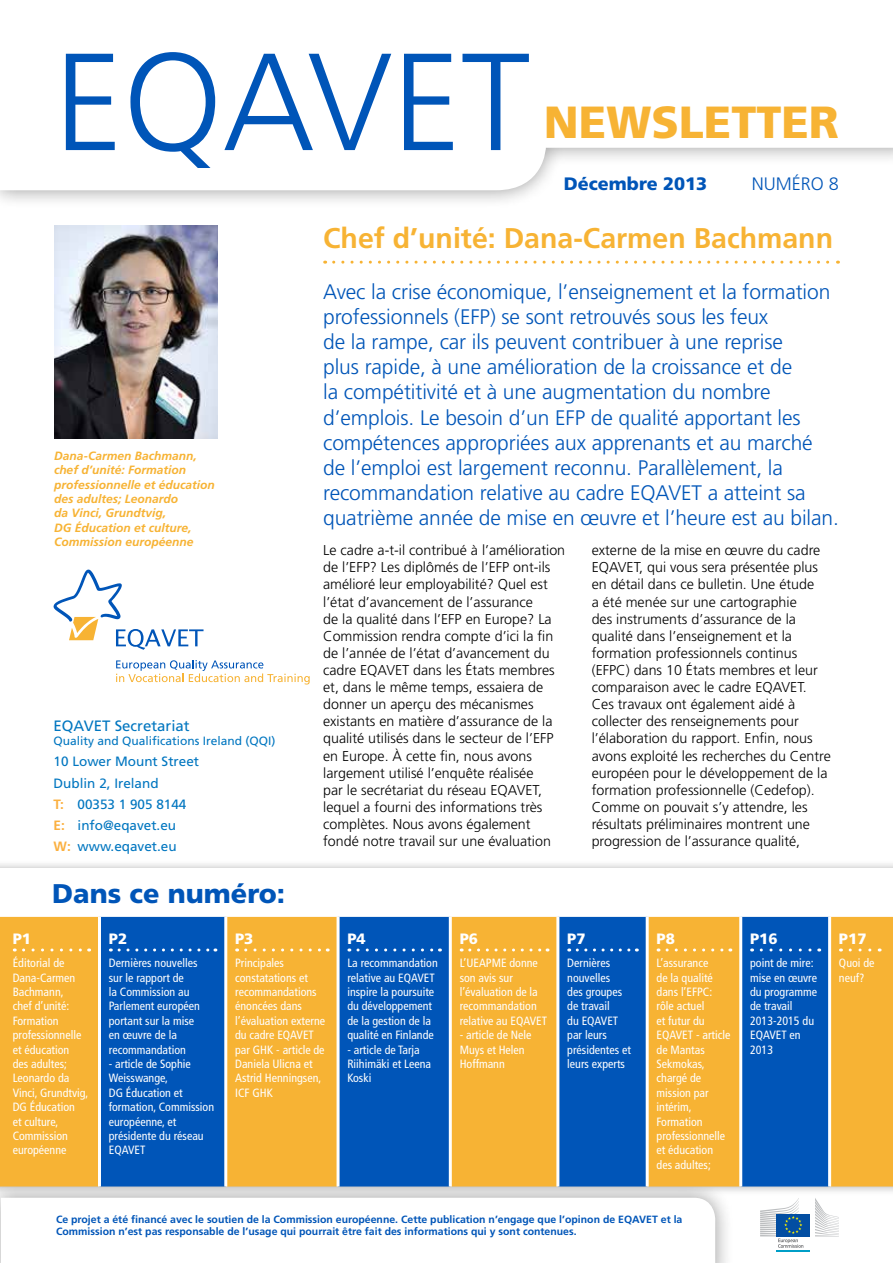
<style>
.page{position:relative;width:893px;height:1263px;background:#fff}
.page>*{position:absolute;margin:0;border:0;box-sizing:border-box;transform-origin:0 0}
.t1{font:300 138px "Frutiger LT Std";color:#0055b8}
.t2{font:900 45px "Frutiger LT Std";color:#f7b334}
.t3{font:700 28.5px "Frutiger LT Std";color:#f7b334}
.t4{font:900 27px "Frutiger LT Std";color:#0055b8}
.t5{font:300 21px/25.2px "Frutiger LT Std";letter-spacing:-.005em;color:#0055b8}
.t6{font:900 18px "Frutiger LT Std";color:#0055b8}
.t7{font:300 18px "Frutiger LT Std";color:#0055b8}
.t8{font:900 15px "Frutiger LT Std";color:#fff}
.t9{font:15px "Frutiger LT Std";color:#0076c0}
.t10{font:300 14.25px/17.1px "Frutiger LT Std";color:#000}
.t11{font:13.5px/21px "Frutiger LT Std";color:#0076c0}
.t12{font:condensed 12px/14.4px "Frutiger LT Std";color:#fff}
.t13{font:italic 700 12px/14.4px "Frutiger LT Std";color:#f7b334}
.t14{font:12px "Frutiger LT Std";color:#0076c0}
.t15{font:700 10.5px/12.6px "Frutiger LT Std";color:#0055b8}
.s1{font-weight:700;color:#fbb040}
</style>
<div class="page">
<div style="left:0;top:0;width:893px;height:209px;background:#000;opacity:.4"></div>
<svg style="left:0;top:0;width:893px;height:190px"></svg>
<div style="left:776px;top:1214px;width:34px;height:22px;background:#034ea2"></div>
<hr style="left:776px;top:1250px;width:34px;height:2px;background:#009ec7">
<svg style="left:815px;top:1198px;width:24px;height:38px"></svg>
<svg style="left:760px;top:1198px;width:43px;height:50px"></svg>
<div style="left:0;top:1179px;width:734px;height:84px;background:#000;opacity:.4"></div>
<svg style="left:1px;top:1198px;width:714px;height:65px"></svg>
<svg style="left:54px;top:570px;width:150px;height:80px"></svg>
<svg style="left:116px;top:660px;width:194px;height:24px"></svg>
<div style="left:0;top:859px;width:893px;height:336px;background:#000;opacity:.3"></div>
<div style="left:0;top:868px;width:893px;height:49px;background:#fff"></div>
<div style="left:0;top:917px;width:893px;height:269px;background:#f7b334"></div>
<svg style="left:101px;top:917px;width:727px;height:269px;background:#788377"></svg>
<svg style="left:340px;top:917px;width:306px;height:269px;background:#52748c"></svg>
<hr style="left:98px;top:917px;width:3px;height:269px;background:#fff">
<hr style="left:224px;top:917px;width:3px;height:269px;background:#fff">
<hr style="left:337px;top:917px;width:3px;height:269px;background:#fff">
<hr style="left:449px;top:917px;width:3px;height:269px;background:#fff">
<hr style="left:556px;top:917px;width:3px;height:269px;background:#fff">
<hr style="left:646px;top:917px;width:3px;height:269px;background:#fff">
<hr style="left:739px;top:917px;width:3px;height:269px;background:#fff">
<hr style="left:828px;top:917px;width:3px;height:269px;background:#fff">
<svg style="left:24px;top:948px;width:66px;height:3px"></svg>
<svg style="left:119px;top:948px;width:97px;height:3px"></svg>
<svg style="left:246px;top:948px;width:82px;height:3px"></svg>
<svg style="left:358px;top:948px;width:82px;height:3px"></svg>
<svg style="left:470px;top:948px;width:78px;height:3px"></svg>
<svg style="left:577px;top:948px;width:60px;height:3px"></svg>
<svg style="left:667px;top:948px;width:64px;height:3px"></svg>
<svg style="left:761px;top:948px;width:59px;height:3px"></svg>
<svg style="left:850px;top:948px;width:30px;height:3px"></svg>
<svg style="left:334px;top:261px;width:504px;height:3px"></svg>
<img style="left:54px;top:225px;width:164px;height:213px">
<h1 class="t1" style="left:54px;top:24px;width:478px">EQAVET</h1>
<h2 class="t2" style="left:544px;top:95px;width:297px">NEWSLETTER</h2>
<p class="t6" style="left:564px;top:173px;width:145px">Décembre 2013</p>
<p class="t7" style="left:752px;top:174px;width:89px">numéro 8</p>
<p class="t13" style="left:54px;top:448px;width:162px">Dana-Carmen Bachmann, chef d’unité: Formation professionnelle et éducation des adultes; Leonardo<br>da Vinci, Grundtvig,<br>DG Éducation et culture,<br>Commission européenne</p>
<p class="t9" style="left:54px;top:717px;width:138px">EQAVET Secretariat</p>
<p class="t14" style="left:54px;top:734px;width:224px">Quality and Qualifications Ireland (QQI)</p>
<p class="t11" style="left:54px;top:751px;width:147px">10 Lower Mount Street<br>Dublin 2, Ireland<br><span class="s1">T:</span> 00353 1 905 8144<br><span class="s1">E:</span> info@eqavet.eu<br><span class="s1">W:</span> www.eqavet.eu</p>
<h3 class="t4" style="left:52px;top:877px;width:234px">Dans ce numéro:</h3>
<h3 class="t3" style="left:323px;top:221px;width:511px">Chef d’unité: Dana-Carmen Bachmann</h3>
<p class="t5" style="left:323px;top:279px;width:517px">Avec la crise économique, l’enseignement et la formation professionnels (EFP) se sont retrouvés sous les feux<br>de la rampe, car ils peuvent contribuer à une reprise<br>plus rapide, à une amélioration de la croissance et de<br>la compétitivité et à une augmentation du nombre d’emplois. Le besoin d’un EFP de qualité apportant les compétences appropriées aux apprenants et au marché de l’emploi est largement reconnu. Parallèlement, la recommandation relative au cadre EQAVET a atteint sa quatrième année de mise en œuvre et l’heure est au bilan.</p>
<p class="t10" style="left:323px;top:542px;width:243px">Le cadre a-t-il contribué à l’amélioration de l’EFP? Les diplômés de l’EFP ont-ils amélioré leur employabilité? Quel est l’état d’avancement de l’assurance<br>de la qualité dans l’EFP en Europe? La Commission rendra compte d’ici la fin de l’année de l’état d’avancement du cadre EQAVET dans les États membres et, dans le même temps, essaiera de donner un aperçu des mécanismes existants en matière d’assurance de la qualité utilisés dans le secteur de l’EFP en Europe. À cette fin, nous avons largement utilisé l’enquête réalisée<br>par le secrétariat du réseau EQAVET, lequel a fourni des informations très complètes. Nous avons également fondé notre travail sur une évaluation</p>
<p class="t10" style="left:592px;top:542px;width:241px">externe de la mise en œuvre du cadre EQAVET, qui vous sera présentée plus en détail dans ce bulletin. Une étude<br>a été menée sur une cartographie<br>des instruments d’assurance de la qualité dans l’enseignement et la formation professionnels continus (EFPC) dans 10 États membres et leur comparaison avec le cadre EQAVET.<br>Ces travaux ont également aidé à collecter des renseignements pour l’élaboration du rapport. Enfin, nous avons exploité les recherches du Centre européen pour le développement de la formation professionnelle (Cedefop).<br>Comme on pouvait s’y attendre, les résultats préliminaires montrent une progression de l’assurance qualité,</p>
<p class="t8" style="left:13px;top:930px;width:20px">P1</p>
<p class="t12" style="left:13px;top:956px;width:77px">Éditorial de<br>Dana-Carmen<br>Bachmann,<br>chef d’unité:<br>Formation professionnelle et éducation<br>des adultes;<br>Leonardo da<br>Vinci, Grundtvig,<br>DG Éducation<br>et culture,<br>Commission européenne</p>
<p class="t8" style="left:109px;top:930px;width:20px">P2</p>
<p class="t12" style="left:109px;top:956px;width:93px">Dernières nouvelles sur le rapport de<br>la Commission au<br>Parlement européen portant sur la mise en œuvre de la recommandation</p>
<p class="t12" style="left:109px;top:1057px;width:107px">- article de Sophie<br>Weisswange,<br>DG Éducation et formation, Commission européenne, et présidente du réseau<br>EQAVET</p>
<p class="t8" style="left:235px;top:930px;width:20px">P3</p>
<p class="t12" style="left:235px;top:956px;width:91px">Principales constatations et recommandations énoncées dans l’évaluation externe du cadre EQAVET par GHK - article de<br>Daniela Ulicna et<br>Astrid Henningsen,<br>ICF GHK</p>
<p class="t8" style="left:347px;top:930px;width:20px">P4</p>
<p class="t12" style="left:347px;top:956px;width:92px">La recommandation relative au EQAVET inspire la poursuite du développement de la gestion de la qualité en Finlande</p>
<p class="t12" style="left:347px;top:1042px;width:85px">- article de Tarja<br>Riihimäki et Leena<br>Koski</p>
<p class="t8" style="left:460px;top:930px;width:20px">P6</p>
<p class="t12" style="left:460px;top:956px;width:89px">L’UEAPME donne son avis sur l’évaluation de la recommandation relative au EQAVET</p>
<p class="t12" style="left:460px;top:1028px;width:73px">- article de Nele<br>Muys et Helen<br>Hoffmann</p>
<p class="t8" style="left:567px;top:930px;width:20px">P7</p>
<p class="t12" style="left:567px;top:956px;width:65px">Dernières nouvelles<br>des groupes de travail<br>du EQAVET par leurs présidentes et leurs experts</p>
<p class="t8" style="left:657px;top:930px;width:20px">P8</p>
<p class="t12" style="left:657px;top:956px;width:75px">L’assurance<br>de la qualité dans l’EFPC: rôle actuel<br>et futur du<br>EQAVET - article de Mantas<br>Sekmokas, chargé de mission par intérim,<br>Formation professionnelle et éducation des adultes;</p>
<p class="t15" style="left:56px;top:1213px;width:628px">Ce projet a été financé avec le soutien de la Commission européenne. Cette publication n’engage que l’opinon de EQAVET et la<br>Commission n’est pas responsable de l’usage qui pourrait être fait des informations qui y sont contenues.</p>
<p class="t8" style="left:750px;top:930px;width:29px">P16</p>
<p class="t12" style="left:750px;top:956px;width:69px">point de mire: mise en œuvre du programme de travail<br>2013-2015 du<br>EQAVET en<br>2013</p>
<p class="t8" style="left:839px;top:930px;width:29px">P17</p>
<p class="t12" style="left:839px;top:956px;width:37px">Quoi de neuf?</p>
</div>
